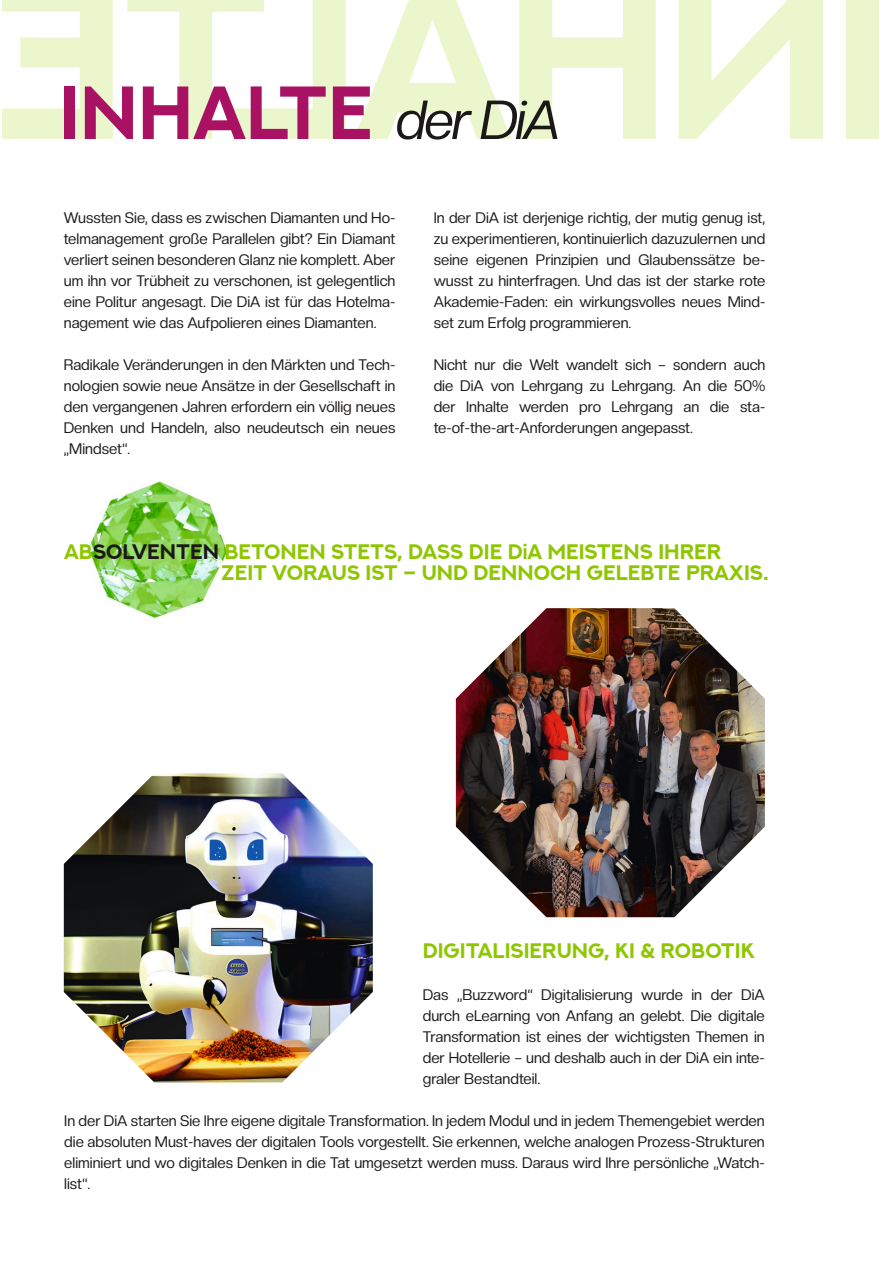
<style>
.page{position:relative;width:893px;height:1263px;background:#fff}
.page>*{position:absolute;margin:0;border:0;box-sizing:border-box;transform-origin:0 0}
.t1{font:700 75px "NEXTART";color:#a91263}
.t2{font:700 21px/21px "NEXTART";color:#8ec700}
.t3{font:15px/21px "Creato Display";color:#1b1917;text-align:justify}
.s1{font-family:"Creato Display";font-weight:400;font-style:italic;font-size:54px;color:#1b1917}
.s2{color:#1b1917}
.s3{font-family:"Creato Display"}
</style>
<div class="page">
<img style="left:89px;top:481px;width:138px;height:137px">
<img style="left:64px;top:773px;width:309px;height:309px">
<img style="left:456px;top:608px;width:309px;height:309px">
<h1 class="t1" style="left:59px;top:68px;width:503px">INHALTE <span class="s1">der DiA</span></h1>
<p class="t3" style="left:64px;top:207px;width:333px">Wussten Sie, dass es zwischen Diamanten und Ho&shy;telmanagement große Parallelen gibt? Ein Diamant verliert seinen besonderen Glanz nie komplett. Aber um ihn vor Trübheit zu verschonen, ist gelegentlich eine Politur angesagt. Die DiA ist für das Hotelma&shy;nagement wie das Aufpolieren eines Diamanten.</p>
<p class="t3" style="left:64px;top:354px;width:333px">Radikale Veränderungen in den Märkten und Tech&shy;nologien sowie neue Ansätze in der Gesellschaft in den vergangenen Jahren erfordern ein völlig neues Denken und Handeln, also neudeutsch ein neues „Mindset“.</p>
<p class="t3" style="left:434px;top:207px;width:333px">In der DiA ist derjenige richtig, der mutig genug ist, zu experimentieren, kontinuierlich dazuzulernen und seine eigenen Prinzipien und Glaubenssätze be&shy;wusst zu hinterfragen. Und das ist der starke rote Akademie-Faden: ein wirkungsvolles neues Mind&shy;set zum Erfolg programmieren.</p>
<p class="t3" style="left:434px;top:354px;width:333px">Nicht nur die Welt wandelt sich – sondern auch die DiA von Lehrgang zu Lehrgang. An die 50% der Inhalte werden pro Lehrgang an die sta&shy;te-of-the-art-Anforderungen angepasst.</p>
<h2 class="t2" style="left:221px;top:541px;width:549px;text-indent:-157px">AB<span class="s2">SOLVENTEN</span> BETONEN STETS, DASS DIE D<span class="s3">i</span>A MEISTENS IHRER<br>ZEIT VORAUS IST – UND DENNOCH GELEBTE PRAXIS.</h2>
<h2 class="t2" style="left:423px;top:940px;width:334px">DIGITALISIERUNG, KI &amp; ROBOTIK</h2>
<p class="t3" style="left:423px;top:984px;width:344px">Das „Buzzword“ Digitalisierung wurde in der DiA durch eLearning von Anfang an gelebt. Die digitale Transformation ist eines der wichtigsten Themen in der Hotellerie – und deshalb auch in der DiA ein inte&shy;graler Bestandteil.</p>
<p class="t3" style="left:64px;top:1110px;width:702px">In der DiA starten Sie Ihre eigene digitale Transformation. In jedem Modul und in jedem Themengebiet werden die absoluten Must-haves der digitalen Tools vorgestellt. Sie erkennen, welche analogen Prozess-Strukturen eliminiert und wo digitales Denken in die Tat umgesetzt werden muss. Daraus wird Ihre persönliche „Watch&shy;list“.</p>
</div>
